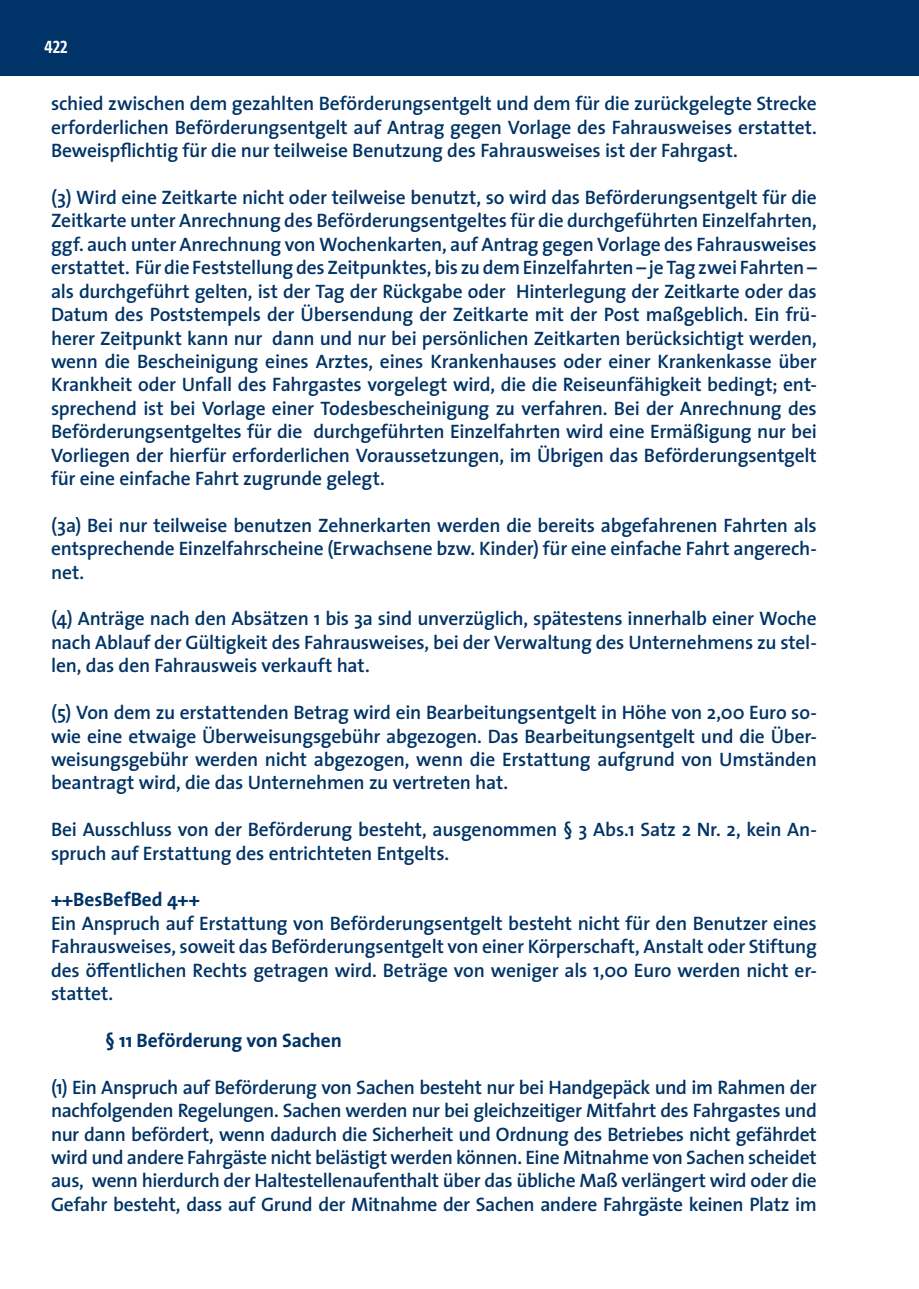
<style>
.page{position:relative;width:919px;height:1289px;background:#fff}
.page>*{position:absolute;margin:0;border:0;box-sizing:border-box;transform-origin:0 0}
.t1{font:600 19.5px/23.4px "The Sans 6";letter-spacing:-.01em;color:#003367;text-align:justify}
.t2{font:19.5px "The Sans 7 Bold Plain";letter-spacing:-.005em;color:#003367}
.t3{font:700 18px "The Sans Cd OF7";color:#fff}
.s1{font-family:"The Sans 7 Bold Plain";font-weight:400;font-size:16.95px;color:#003367}
</style>
<div class="page">
<div style="left:0;top:0;width:918px;height:75px;background:#003367"></div>
<p class="t3" style="left:45px;top:38px;width:39px">422<span class="s1">422</span></p>
<p class="t1" style="left:51px;top:92px;width:767px">schied zwischen dem gezahlten Beförderungsentgelt und dem für die zurückgelegte Strecke erforderlichen Beförderungsentgelt auf Antrag gegen Vorlage des Fahrausweises erstattet.<br>Beweispflichtig für die nur teilweise Benutzung des Fahrausweises ist der Fahrgast.</p>
<p class="t1" style="left:51px;top:185px;width:767px">(3) Wird eine Zeitkarte nicht oder teilweise benutzt, so wird das Beförderungsentgelt für die Zeitkarte unter Anrechnung des Beförderungsentgeltes für die durchgeführten Einzelfahrten, ggf. auch unter Anrechnung von Wochenkarten, auf Antrag gegen Vorlage des Fahrausweises erstattet. Für die Feststellung des Zeitpunktes, bis zu dem Einzelfahrten – je Tag zwei Fahrten – als durchgeführt gelten, ist der Tag der Rückgabe oder Hinterlegung der Zeitkarte oder das Datum des Poststempels der Übersendung der Zeitkarte mit der Post maßgeblich. Ein frü&shy;herer Zeitpunkt kann nur dann und nur bei persönlichen Zeitkarten berücksichtigt werden, wenn die Bescheinigung eines Arztes, eines Krankenhauses oder einer Krankenkasse über Krankheit oder Unfall des Fahrgastes vorgelegt wird, die die Reiseunfähigkeit bedingt; ent&shy;sprechend ist bei Vorlage einer Todesbescheinigung zu verfahren. Bei der Anrechnung des Beförderungsentgeltes für die durchgeführten Einzelfahrten wird eine Ermäßigung nur bei Vorliegen der hierfür erforderlichen Voraussetzungen, im Übrigen das Beförderungsentgelt für eine einfache Fahrt zugrunde gelegt.</p>
<p class="t1" style="left:51px;top:513px;width:767px">(3a) Bei nur teilweise benutzen Zehnerkarten werden die bereits abgefahrenen Fahrten als entsprechende Einzelfahrscheine (Erwachsene bzw. Kinder) für eine einfache Fahrt angerech&shy;net.</p>
<p class="t1" style="left:51px;top:606px;width:767px">(4) Anträge nach den Absätzen 1 bis 3a sind unverzüglich, spätestens innerhalb einer Woche nach Ablauf der Gültigkeit des Fahrausweises, bei der Verwaltung des Unternehmens zu stel&shy;len, das den Fahrausweis verkauft hat.</p>
<p class="t1" style="left:51px;top:700px;width:767px">(5) Von dem zu erstattenden Betrag wird ein Bearbeitungsentgelt in Höhe von 2,00 Euro so&shy;wie eine etwaige Überweisungsgebühr abgezogen. Das Bearbeitungsentgelt und die Über&shy;weisungsgebühr werden nicht abgezogen, wenn die Erstattung aufgrund von Umständen beantragt wird, die das Unternehmen zu vertreten hat.</p>
<p class="t1" style="left:51px;top:817px;width:767px">Bei Ausschluss von der Beförderung besteht, ausgenommen § 3 Abs.1 Satz 2 Nr. 2, kein An&shy;spruch auf Erstattung des entrichteten Entgelts.</p>
<p class="t2" style="left:51px;top:883px;width:150px">++BesBefBed 4++</p>
<p class="t1" style="left:51px;top:911px;width:767px">Ein Anspruch auf Erstattung von Beförderungsentgelt besteht nicht für den Benutzer eines Fahrausweises, soweit das Beförderungsentgelt von einer Körperschaft, Anstalt oder Stiftung des öffentlichen Rechts getragen wird. Beträge von weniger als 1,00 Euro werden nicht er&shy;stattet.</p>
<p class="t2" style="left:105px;top:1024px;width:238px">§ 11 Beförderung von Sachen</p>
<p class="t1" style="left:51px;top:1074px;width:767px">(1) Ein Anspruch auf Beförderung von Sachen besteht nur bei Handgepäck und im Rahmen der nachfolgenden Regelungen. Sachen werden nur bei gleichzeitiger Mitfahrt des Fahrgastes und nur dann befördert, wenn dadurch die Sicherheit und Ordnung des Betriebes nicht gefährdet wird und andere Fahrgäste nicht belästigt werden können. Eine Mitnahme von Sachen scheidet aus, wenn hierdurch der Haltestellenaufenthalt über das übliche Maß verlängert wird oder die Gefahr besteht, dass auf Grund der Mitnahme der Sachen andere Fahrgäste keinen Platz im</p>
</div>
